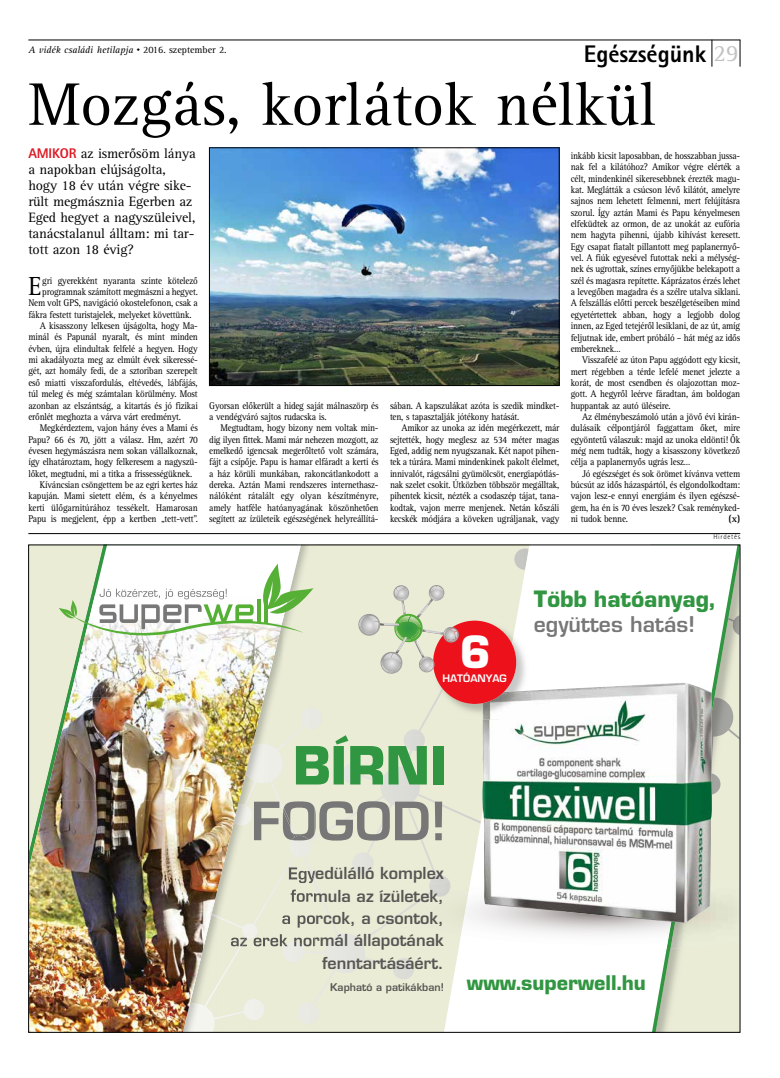
<style>
.page{position:relative;width:780px;height:1078px;background:#fff}
.page>*{position:absolute;margin:0;border:0;box-sizing:border-box;transform-origin:0 0}
.t1{font:62px "Rotis Serif OT";color:#000}
.t2{font:900 57.6px "Eurostyle H";color:#319641}
.t3{font:600 51.5px "Eurostyle H";color:#787777}
.t4{font:900 48.8px "Eurostyle H";color:#fff}
.t5{font:27px "Rotis Serif OT";color:#000;scale:.9 1}
.t6{font:900 24.7px "Eurostyle H";color:#319641}
.t7{font:24px "Rotis Sans OT Ex";color:#000}
.t8{font:900 22.1px "Eurostyle H";color:#319641}
.t9{font:600 21.1px "Eurostyle H";color:#787777}
.t10{font:600 16.1px/22.2px "Eurostyle H";color:#575654;text-align:right}
.t11{font:14px/16px "Rotis Serif OT";letter-spacing:-.01em;color:#000}
.t12{font:600 10.4px "Eurostyle H";color:#575654}
.t13{font:10px/11.3px "Rotis Serif OT";letter-spacing:-.02em;color:#000;text-align:justify;scale:.9 1}
.t14{font:italic 10px "Rotis Serif OT";color:#000}
.t15{font:600 10px "Eurostyle H";color:#fff}
.t16{font:700 10px "Rotis Serif OT";color:#000}
.t17{font:300 7px "Rotis Sans OT Lig";letter-spacing:.1em;color:#000}
.s1{font-style:normal}
.s2{font-family:"Rotis Serif OT";color:#c2c2c3}
.s3{font-family:"Rotis Sans OT Ex";color:#dc1b24}
</style>
<div class="page">
<svg style="left:739px;top:41px;width:1px;height:26px"></svg>
<svg style="left:711px;top:41px;width:1px;height:26px"></svg>
<hr style="left:28px;top:40px;width:712px;height:1px;background:#000">
<svg style="left:314px;top:546px;width:130px;height:484px;background:#e8ead6"></svg>
<div style="left:314px;top:548px;width:130px;height:183px;background:#eaecd6"></div>
<svg style="left:314px;top:801px;width:128px;height:39px;background:#e8ead6"></svg>
<svg style="left:314px;top:735px;width:129px;height:50px;background:#e6e8d5"></svg>
<svg style="left:444px;top:546px;width:293px;height:484px"></svg>
<img style="left:675px;top:877px;width:63px;height:71px">
<svg style="left:666px;top:922px;width:9px;height:26px"></svg>
<svg style="left:314px;top:867px;width:284px;height:83px"></svg>
<img style="left:482px;top:682px;width:229px;height:240px">
<img style="left:429px;top:617px;width:75px;height:102px">
<img style="left:429px;top:688px;width:14px;height:26px">
<img style="left:504px;top:617px;width:28px;height:73px">
<img style="left:482px;top:690px;width:50px;height:29px">
<div style="left:433px;top:620px;width:83px;height:83px;background:#ec111a;border-radius:50%"></div>
<svg style="left:358px;top:585px;width:100px;height:88px;background:#d7cbb7"></svg>
<img style="left:301px;top:707px;width:13px;height:28px">
<img style="left:301px;top:840px;width:11px;height:27px">
<img style="left:301px;top:949px;width:13px;height:74px">
<img style="left:301px;top:867px;width:13px;height:16px">
<img style="left:308px;top:867px;width:6px;height:15px">
<img style="left:301px;top:889px;width:13px;height:14px">
<img style="left:301px;top:911px;width:13px;height:16px">
<img style="left:304px;top:933px;width:10px;height:16px">
<img style="left:301px;top:933px;width:3px;height:16px">
<img style="left:301px;top:801px;width:13px;height:39px">
<img style="left:301px;top:735px;width:13px;height:49px">
<svg style="left:30px;top:546px;width:271px;height:484px;background:#e5e7d5"></svg>
<img style="left:70px;top:640px;width:152px;height:57px">
<img style="left:222px;top:640px;width:67px;height:126px">
<img style="left:54px;top:697px;width:168px;height:206px">
<img style="left:30px;top:763px;width:24px;height:267px">
<img style="left:222px;top:766px;width:25px;height:105px">
<img style="left:54px;top:903px;width:160px;height:103px">
<img style="left:54px;top:1006px;width:135px;height:24px">
<svg style="left:59px;top:563px;width:254px;height:77px"></svg>
<hr style="left:28px;top:533px;width:712px;height:1px;background:#000">
<img style="left:211px;top:149px;width:346px;height:235px">
<div style="left:209px;top:147px;width:350px;height:239px;border:1px solid #000"></div>
<p class="t14" style="left:28px;top:44px;width:200px">A vidék családi hetilapja ◆ <span class="s1">2016. szeptember 2.</span></p>
<h3 class="t7" style="left:584px;top:38px;width:156px">Egészségünk <span class="s2">29</span></h3>
<h1 class="t1" style="left:28px;top:69px;width:629px">Mozgás, korlátok nélkül</h1>
<h3 class="t11" style="left:28px;top:146px;width:169px"><span class="s3">AMIKOR</span> az ismerősöm lánya a napokban elújságolta, hogy 18 év után végre sike&shy;rült megmásznia Egerben az<br>Eged hegyet a nagyszüleivel, tanácstalanul álltam: mi tar&shy;tott azon 18 évig?</h3>
<h3 class="t5" style="left:28px;top:270px;width:16px">E</h3>
<p class="t13" style="left:42px;top:275px;width:174px">gri gyerekként nyaranta szinte kötelező</p>
<p class="t13" style="left:42px;top:286px;width:174px">programnak számított megmászni a hegyet.</p>
<p class="t13" style="left:28px;top:297px;width:190px">Nem volt GPS, navigáció okostelefonon, csak a</p>
<p class="t13" style="left:28px;top:309px;width:183px">fákra festett turistajelek, melyeket követtünk.</p>
<p class="t13" style="left:40px;top:320px;width:177px">A kisasszony lelkesen újságolta, hogy Ma-</p>
<p class="t13" style="left:28px;top:331px;width:190px">minál és Papunál nyaralt, és mint minden</p>
<p class="t13" style="left:28px;top:343px;width:190px">évben, újra elindultak felfelé a hegyen. Hogy</p>
<p class="t13" style="left:28px;top:354px;width:190px">mi akadályozta meg az elmúlt évek sikeressé-</p>
<p class="t13" style="left:28px;top:366px;width:190px">gét, azt homály fedi, de a sztoriban szerepelt</p>
<p class="t13" style="left:28px;top:377px;width:190px">eső miatti visszafordulás, eltévedés, lábfájás,</p>
<p class="t13" style="left:28px;top:388px;width:190px">túl meleg és még számtalan körülmény. Most</p>
<p class="t13" style="left:28px;top:400px;width:190px">azonban az elszántság, a kitartás és jó fizikai</p>
<p class="t13" style="left:28px;top:411px;width:171px">erőnlét meghozta a várva várt eredményt.</p>
<p class="t13" style="left:40px;top:422px;width:177px">Megkérdeztem, vajon hány éves a Mami és</p>
<p class="t13" style="left:28px;top:434px;width:190px">Papu? 66 és 70, jött a válasz. Hm, azért 70</p>
<p class="t13" style="left:28px;top:445px;width:190px">évesen hegymászásra nem sokan vállalkoznak,</p>
<p class="t13" style="left:28px;top:456px;width:190px">így elhatároztam, hogy felkeresem a nagyszü-</p>
<p class="t13" style="left:28px;top:468px;width:183px">lőket, megtudni, mi a titka a frissességüknek.</p>
<p class="t13" style="left:40px;top:479px;width:177px">Kíváncsian csöngettem be az egri kertes ház</p>
<p class="t13" style="left:28px;top:490px;width:190px">kapuján. Mami sietett elém, és a kényelmes</p>
<p class="t13" style="left:28px;top:502px;width:190px">kerti ülőgarnitúrához tessékelt. Hamarosan</p>
<p class="t13" style="left:28px;top:513px;width:190px">Papu is megjelent, épp a kertben „tett-vett”.</p>
<p class="t13" style="left:209px;top:400px;width:190px">Gyorsan előkerült a hideg saját málnaszörp és a vendégváró sajtos rudacska is.</p>
<p class="t13" style="left:209px;top:422px;width:190px;text-indent:11px">Megtudtam, hogy bizony nem voltak min&shy;dig ilyen fittek. Mami már nehezen mozgott, az emelkedő igencsak megerőltető volt számára, fájt a csípője. Papu is hamar elfáradt a kerti és a ház körüli munkában, rakoncátlankodott a dereka. Aztán Mami rendszeres internethasz&shy;nálóként rátalált egy olyan készítményre, amely hatféle hatóanyagának köszönhetően segített az ízületeik egészségének helyreállítá-</p>
<p class="t13" style="left:390px;top:400px;width:190px">sában. A kapszulákat azóta is szedik mindket&shy;ten, s tapasztalják jótékony hatását.</p>
<p class="t13" style="left:390px;top:422px;width:190px;text-indent:11px">Amikor az unoka az idén megérkezett, már sejtették, hogy meglesz az 534 méter magas Eged, addig nem nyugszanak. Két napot pihen&shy;tek a túrára. Mami mindenkinek pakolt élelmet, innivalót, rágcsálni gyümölcsöt, energiapótlás&shy;nak szelet csokit. Útközben többször megálltak, pihentek kicsit, nézték a csodaszép tájat, tana&shy;kodtak, vajon merre menjenek. Netán kőszáli kecskék módjára a köveken ugráljanak, vagy</p>
<p class="t13" style="left:570px;top:150px;width:190px">inkább kicsit laposabban, de hosszabban jussa&shy;nak fel a kilátóhoz? Amikor végre elérték a célt, mindenkinél sikeresebbnek érezték magu&shy;kat. Meglátták a csúcson lévő kilátót, amelyre sajnos nem lehetett felmenni, mert felújításra szorul. Így aztán Mami és Papu kényelmesen elfeküdtek az ormon, de az unokát az eufória nem hagyta pihenni, újabb kihívást keresett.<br>Egy csapat fiatalt pillantott meg paplanernyő&shy;vel. A fiúk egyesével futottak neki a mélység&shy;nek és ugrottak, színes ernyőjükbe belekapott a szél és magasra repítette. Káprázatos érzés lehet a levegőben magadra és a szélre utalva siklani.<br>A felszállás előtti percek beszélgetéseiben mind egyetértettek abban, hogy a legjobb dolog innen, az Eged tetejéről lesiklani, de az út, amíg feljutnak ide, embert próbáló – hát még az idős embereknek…</p>
<p class="t13" style="left:570px;top:354px;width:190px;text-indent:11px">Visszafelé az úton Papu aggódott egy kicsit, mert régebben a térde lefelé menet jelezte a korát, de most csendben és olajozottan moz&shy;gott. A hegyről leérve fáradtan, ám boldogan huppantak az autó üléseire.</p>
<p class="t13" style="left:570px;top:411px;width:190px;text-indent:11px">Az élménybeszámoló után a jövő évi kirán&shy;dulásaik célpontjáról faggattam őket, mire egyöntetű válaszuk: majd az unoka eldönti! Ők még nem tudták, hogy a kisasszony következő célja a paplanernyős ugrás lesz…</p>
<p class="t13" style="left:570px;top:468px;width:190px;text-indent:11px">Jó egészséget és sok örömet kívánva vettem búcsút az idős házaspártól, és elgondolkodtam: vajon lesz-e ennyi energiám és ilyen egészsé&shy;gem, ha én is 70 éves leszek? Csak reményked&shy;ni tudok benne.</p>
<p class="t16" style="left:728px;top:512px;width:13px">(x)</p>
<p class="t17" style="left:713px;top:532px;width:28px">Hirdetés</p>
<h3 class="t4" style="left:459px;top:624px;width:33px">6</h3>
<p class="t15" style="left:442px;top:672px;width:66px">HATÓANYAG</p>
<h3 class="t6" style="left:533px;top:584px;width:183px">Több hatóanyag,</h3>
<h3 class="t9" style="left:533px;top:610px;width:162px">együttes hatás!</h3>
<h2 class="t2" style="left:293px;top:732px;width:155px">BÍRNI</h2>
<h3 class="t3" style="left:251px;top:788px;width:197px">FOGOD!</h3>
<h3 class="t10" style="left:230px;top:861px;width:215px">Egyedülálló komplex formula az ízületek,<br>a porcok, a csontok,<br>az erek normál állapotának fenntartásáért.</h3>
<p class="t12" style="left:330px;top:980px;width:115px">Kapható a patikákban!</p>
<h3 class="t8" style="left:467px;top:970px;width:180px">www.superwell.hu</h3>
</div>
